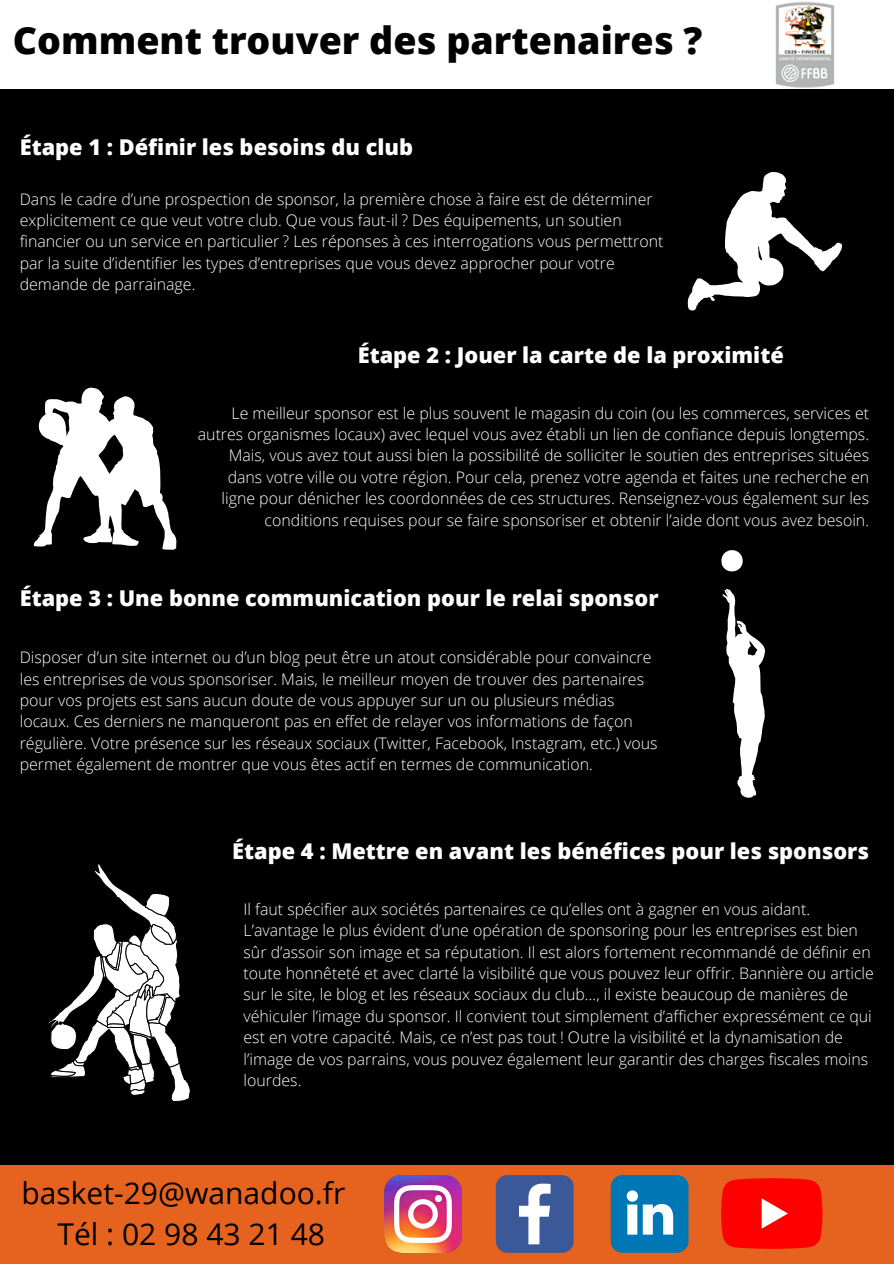
<style>
.page{position:relative;width:894px;height:1264px;background:#fff}
.page>*{position:absolute;margin:0;border:0;box-sizing:border-box;transform-origin:0 0}
.t1{font:800 37.5px "Open Sans";color:#000}
.t2{font:30px "Open Sans";color:#000}
.t3{font:800 21.75px "Open Sans";color:#fff}
.t4{font:300 15.9px/21.5px "Open Sans";color:#fff}
</style>
<div class="page">
<div style="left:0;top:1165px;width:893px;height:98px;background:#e6631f"></div>
<div style="left:0;top:89px;width:893px;height:1076px;background:#000"></div>
<img style="left:384px;top:1175px;width:78px;height:77px">
<svg style="left:496px;top:1175px;width:77px;height:77px;background:#5d74a6"></svg>
<svg style="left:610px;top:1175px;width:78px;height:77px;background:#338ebe"></svg>
<svg style="left:687px;top:172px;width:154px;height:138px"></svg>
<svg style="left:34px;top:387px;width:142px;height:163px"></svg>
<svg style="left:48px;top:863px;width:143px;height:239px"></svg>
<svg style="left:721px;top:550px;width:21px;height:21px"></svg>
<svg style="left:722px;top:588px;width:42px;height:209px"></svg>
<img style="left:775px;top:2px;width:60px;height:86px">
<svg style="left:721px;top:1178px;width:101px;height:70px;background:#fd130f"></svg>
<p class="t1" style="left:13px;top:14px;width:690px">Comment trouver des partenaires ?</p>
<p class="t3" style="left:20px;top:131px;width:395px">Étape 1 : Définir les besoins du club</p>
<p class="t4" style="left:20px;top:188px;width:645px">Dans le cadre d’une prospection de sponsor, la première chose à faire est de déterminer explicitement ce que veut votre club. Que vous faut-il ? Des équipements, un soutien financier ou un service en particulier ? Les réponses à ces interrogations vous permettront par la suite d’identifier les types d’entreprises que vous devez approcher pour votre demande de parrainage.</p>
<p class="t3" style="left:357px;top:340px;width:427px">Étape 2 : Jouer la carte de la proximité</p>
<p class="t4" style="left:198px;top:402px;width:672px;text-align:right">Le meilleur sponsor est le plus souvent le magasin du coin (ou les commerces, services et autres organismes locaux) avec lequel vous avez établi un lien de confiance depuis longtemps.<br>Mais, vous avez tout aussi bien la possibilité de solliciter le soutien des entreprises situées dans votre ville ou votre région. Pour cela, prenez votre agenda et faites une recherche en ligne pour dénicher les coordonnées de ces structures. Renseignez-vous également sur les conditions requises pour se faire sponsoriser et obtenir l’aide dont vous avez besoin.</p>
<p class="t3" style="left:20px;top:582px;width:640px">Étape 3 : Une bonne communication pour le relai sponsor</p>
<p class="t4" style="left:20px;top:646px;width:639px">Disposer d’un site internet ou d’un blog peut être un atout considérable pour convaincre les entreprises de vous sponsoriser. Mais, le meilleur moyen de trouver des partenaires pour vos projets est sans aucun doute de vous appuyer sur un ou plusieurs médias locaux. Ces derniers ne manqueront pas en effet de relayer vos informations de façon régulière. Votre présence sur les réseaux sociaux (Twitter, Facebook, Instagram, etc.) vous permet également de montrer que vous êtes actif en termes de communication.</p>
<p class="t3" style="left:232px;top:835px;width:638px">Étape 4 : Mettre en avant les bénéfices pour les sponsors</p>
<p class="t4" style="left:243px;top:897px;width:631px">Il faut spécifier aux sociétés partenaires ce qu’elles ont à gagner en vous aidant.<br>L’avantage le plus évident d’une opération de sponsoring pour les entreprises est bien sûr d’assoir son image et sa réputation. Il est alors fortement recommandé de définir en toute honnêteté et avec clarté la visibilité que vous pouvez leur offrir. Bannière ou article sur le site, le blog et les réseaux sociaux du club…, il existe beaucoup de manières de véhiculer l’image du sponsor. Il convient tout simplement d’afficher expressément ce qui est en votre capacité. Mais, ce n’est pas tout ! Outre la visibilité et la dynamisation de l’image de vos parrains, vous pouvez également leur garantir des charges fiscales moins lourdes.</p>
<p class="t2" style="left:21px;top:1171px;width:325px">basket-29@wanadoo.fr</p>
<p class="t2" style="left:57px;top:1213px;width:269px">Tél : 02 98 43 21 48</p>
</div>
